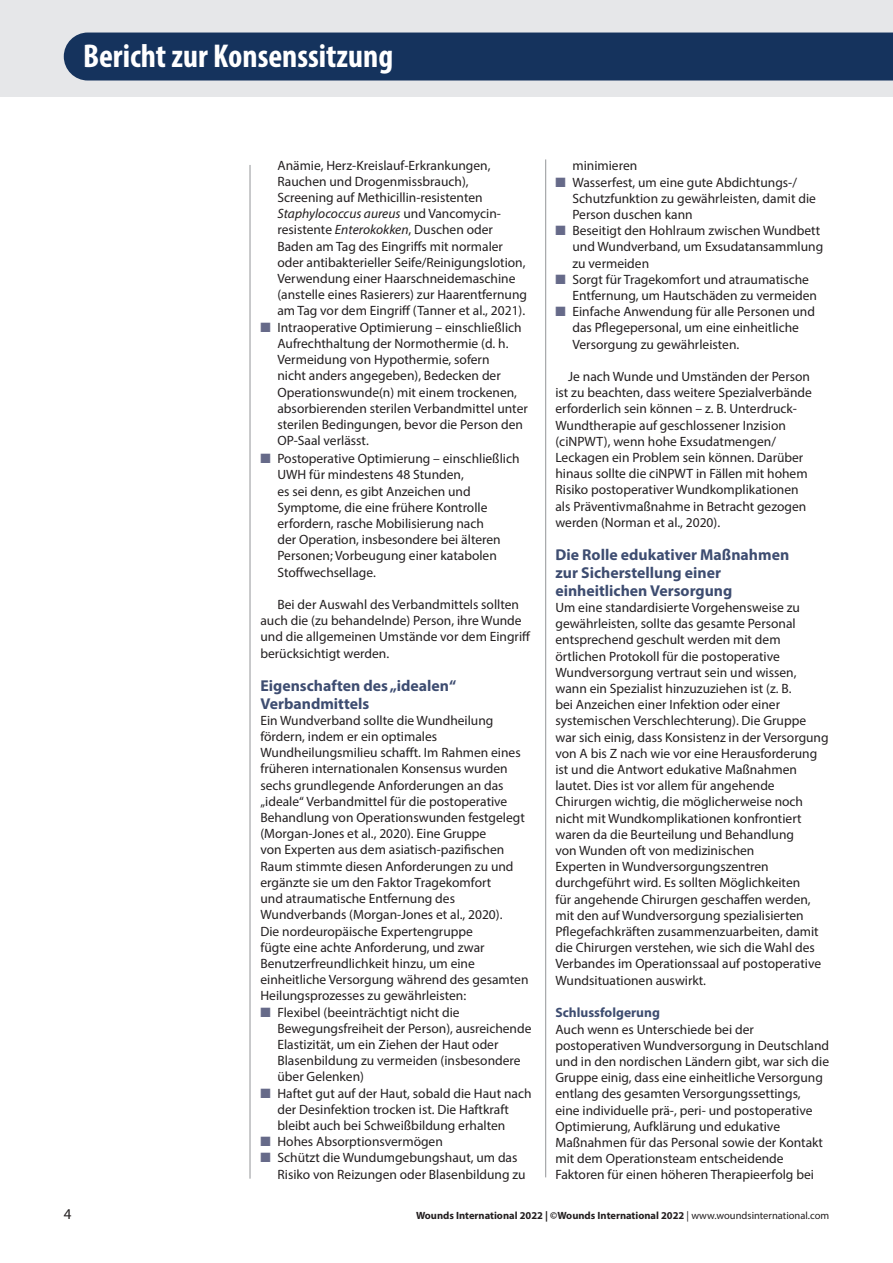
<style>
.page{position:relative;width:893px;height:1263px;background:#fff}
.page>*{position:absolute;margin:0;border:0;box-sizing:border-box;transform-origin:0 0}
.t1{font:700 condensed 33.15px "Myriad Pro";color:#fff}
.A-HEAD_CROSS_HEAD{font:700 15.75px/18px "Myriad Pro";color:#3e4d71}
.BODY_INDENT{font:15px "Myriad Pro";color:#231f20}
.BODY_BULLETS{font:13.5px/16.2px "Myriad Pro";color:#231f20}
.A-HEAD_CROSS_HEAD-2{font:700 13.5px "Myriad Pro";color:#3e4d71}
.BODY_INDENT-2{font:700 10.5px "Myriad Pro";color:#231f20}
.s1{font-style:italic}
.s2{color:#666a89}
.s3{font-weight:400}
</style>
<div class="page">
<div style="left:0;top:0;width:893px;height:97px;background:#e6e7e9"></div>
<div style="left:64px;top:33px;width:829px;height:48px;background:#15335d"></div>
<hr style="left:545px;top:159px;width:1px;height:1018px;background:#939598">
<hr style="left:250px;top:165px;width:1px;height:1014px;background:#939598">
<p class="t1" style="left:83px;top:36px;width:312px">Bericht zur Konsenssitzung</p>
<p class="BODY_BULLETS" style="left:277px;top:157px;width:251px">Anämie, Herz-Kreislauf-Erkrankungen, Rauchen und Drogenmissbrauch), Screening auf Methicillin-resistenten <span class="s1">Staphylococcus aureus</span> und Vancomycin&shy;resistente <span class="s1">Enterokokken</span>, Duschen oder Baden am Tag des Eingriffs mit normaler oder antibakterieller Seife/Reinigungslotion, Verwendung einer Haarschneidemaschine (anstelle eines Rasierers) zur Haarentfernung am Tag vor dem Eingriff (Tanner et al., 2021).</p>
<p class="BODY_BULLETS" style="left:277px;top:319px;width:252px;text-indent:-17px"><span class="s2">■</span> Intraoperative Optimierung – einschließlich Aufrechthaltung der Normothermie (d. h.<br>Vermeidung von Hypothermie, sofern<br>nicht anders angegeben), Bedecken der Operationswunde(n) mit einem trockenen, absorbierenden sterilen Verbandmittel unter sterilen Bedingungen, bevor die Person den OP-Saal verlässt.</p>
<p class="BODY_BULLETS" style="left:277px;top:450px;width:244px;text-indent:-17px"><span class="s2">■</span> Postoperative Optimierung – einschließlich UWH für mindestens 48 Stunden,<br>es sei denn, es gibt Anzeichen und Symptome, die eine frühere Kontrolle erfordern, rasche Mobilisierung nach<br>der Operation, insbesondere bei älteren Personen; Vorbeugung einer katabolen Stoffwechsellage.</p>
<p class="BODY_BULLETS" style="left:260px;top:596px;width:272px;text-indent:17px">Bei der Auswahl des Verbandmittels sollten auch die (zu behandelnde) Person, ihre Wunde und die allgemeinen Umstände vor dem Eingriff berücksichtigt werden.</p>
<p class="A-HEAD_CROSS_HEAD" style="left:260px;top:676px;width:197px">Eigenschaften des „idealen“<br>Verbandmittels</p>
<p class="BODY_BULLETS" style="left:260px;top:712px;width:270px">Ein Wundverband sollte die Wundheilung fördern, indem er ein optimales Wundheilungsmilieu schafft. Im Rahmen eines früheren internationalen Konsensus wurden sechs grundlegende Anforderungen an das „ideale“ Verbandmittel für die postoperative Behandlung von Operationswunden festgelegt (Morgan-Jones et al., 2020). Eine Gruppe<br>von Experten aus dem asiatisch-pazifischen Raum stimmte diesen Anforderungen zu und ergänzte sie um den Faktor Tragekomfort<br>und atraumatische Entfernung des Wundverbands (Morgan-Jones et al., 2020).<br>Die nordeuropäische Expertengruppe<br>fügte eine achte Anforderung, und zwar Benutzerfreundlichkeit hinzu, um eine einheitliche Versorgung während des gesamten Heilungsprozesses zu gewährleisten:</p>
<p class="BODY_BULLETS" style="left:277px;top:1004px;width:256px;text-indent:-17px"><span class="s2">■</span> Flexibel (beeinträchtigt nicht die Bewegungsfreiheit der Person), ausreichende Elastizität, um ein Ziehen der Haut oder Blasenbildung zu vermeiden (insbesondere über Gelenken)</p>
<p class="BODY_BULLETS" style="left:277px;top:1085px;width:256px;text-indent:-17px"><span class="s2">■</span> Haftet gut auf der Haut, sobald die Haut nach der Desinfektion trocken ist. Die Haftkraft bleibt auch bei Schweißbildung erhalten</p>
<p class="BODY_BULLETS" style="left:260px;top:1133px;width:184px"><span class="s2">■</span> Hohes Absorptionsvermögen</p>
<p class="BODY_BULLETS" style="left:277px;top:1149px;width:250px;text-indent:-17px"><span class="s2">■</span> Schützt die Wundumgebungshaut, um das<br>Risiko von Reizungen oder Blasenbildung zu</p>
<p class="BODY_BULLETS" style="left:572px;top:158px;width:66px">minimieren</p>
<p class="BODY_BULLETS" style="left:572px;top:174px;width:245px;text-indent:-17px"><span class="s2">■</span> Wasserfest, um eine gute Abdichtungs-/<br>Schutzfunktion zu gewährleisten, damit die<br>Person duschen kann</p>
<p class="BODY_BULLETS" style="left:572px;top:222px;width:252px;text-indent:-17px"><span class="s2">■</span> Beseitigt den Hohlraum zwischen Wundbett und Wundverband, um Exsudatansammlung zu vermeiden</p>
<p class="BODY_BULLETS" style="left:572px;top:271px;width:246px;text-indent:-17px"><span class="s2">■</span> Sorgt für Tragekomfort und atraumatische<br>Entfernung, um Hautschäden zu vermeiden</p>
<p class="BODY_BULLETS" style="left:572px;top:303px;width:244px;text-indent:-17px"><span class="s2">■</span> Einfache Anwendung für alle Personen und das Pflegepersonal, um eine einheitliche<br>Versorgung zu gewährleisten.</p>
<p class="BODY_BULLETS" style="left:555px;top:368px;width:258px;text-indent:13px">Je nach Wunde und Umständen der Person ist zu beachten, dass weitere Spezialverbände erforderlich sein können – z. B. Unterdruck-Wundtherapie auf geschlossener Inzision (ciNPWT), wenn hohe Exsudatmengen/ Leckagen ein Problem sein können. Darüber hinaus sollte die ciNPWT in Fällen mit hohem Risiko postoperativer Wundkomplikationen als Präventivmaßnahme in Betracht gezogen werden (Norman et al., 2020).</p>
<p class="A-HEAD_CROSS_HEAD" style="left:555px;top:545px;width:235px">Die Rolle edukativer Maßnahmen zur Sicherstellung einer einheitlichen Versorgung</p>
<p class="BODY_BULLETS" style="left:555px;top:599px;width:275px">Um eine standardisierte Vorgehensweise zu gewährleisten, sollte das gesamte Personal entsprechend geschult werden mit dem örtlichen Protokoll für die postoperative Wundversorgung vertraut sein und wissen, wann ein Spezialist hinzuzuziehen ist (z. B.<br>bei Anzeichen einer Infektion oder einer systemischen Verschlechterung). Die Gruppe war sich einig, dass Konsistenz in der Versorgung von A bis Z nach wie vor eine Herausforderung ist und die Antwort edukative Maßnahmen lautet. Dies ist vor allem für angehende Chirurgen wichtig, die möglicherweise noch nicht mit Wundkomplikationen konfrontiert waren da die Beurteilung und Behandlung<br>von Wunden oft von medizinischen<br>Experten in Wundversorgungszentren durchgeführt wird. Es sollten Möglichkeiten<br>für angehende Chirurgen geschaffen werden, mit den auf Wundversorgung spezialisierten Pflegefachkräften zusammenzuarbeiten, damit die Chirurgen verstehen, wie sich die Wahl des Verbandes im Operationssaal auf postoperative Wundsituationen auswirkt.</p>
<p class="A-HEAD_CROSS_HEAD-2" style="left:555px;top:1004px;width:106px">Schlussfolgerung</p>
<p class="BODY_BULLETS" style="left:555px;top:1021px;width:275px">Auch wenn es Unterschiede bei der postoperativen Wundversorgung in Deutschland und in den nordischen Ländern gibt, war sich die Gruppe einig, dass eine einheitliche Versorgung entlang des gesamten Versorgungssettings,<br>eine individuelle prä-, peri- und postoperative Optimierung, Aufklärung und edukative Maßnahmen für das Personal sowie der Kontakt mit dem Operationsteam entscheidende Faktoren für einen höheren Therapieerfolg bei</p>
<p class="BODY_INDENT" style="left:64px;top:1204px;width:9px">4</p>
<p class="BODY_INDENT-2" style="left:416px;top:1208px;width:415px">Wounds International 2022 | ©Wounds International 2022 <span class="s3">| www.woundsinternational.com</span></p>
</div>
